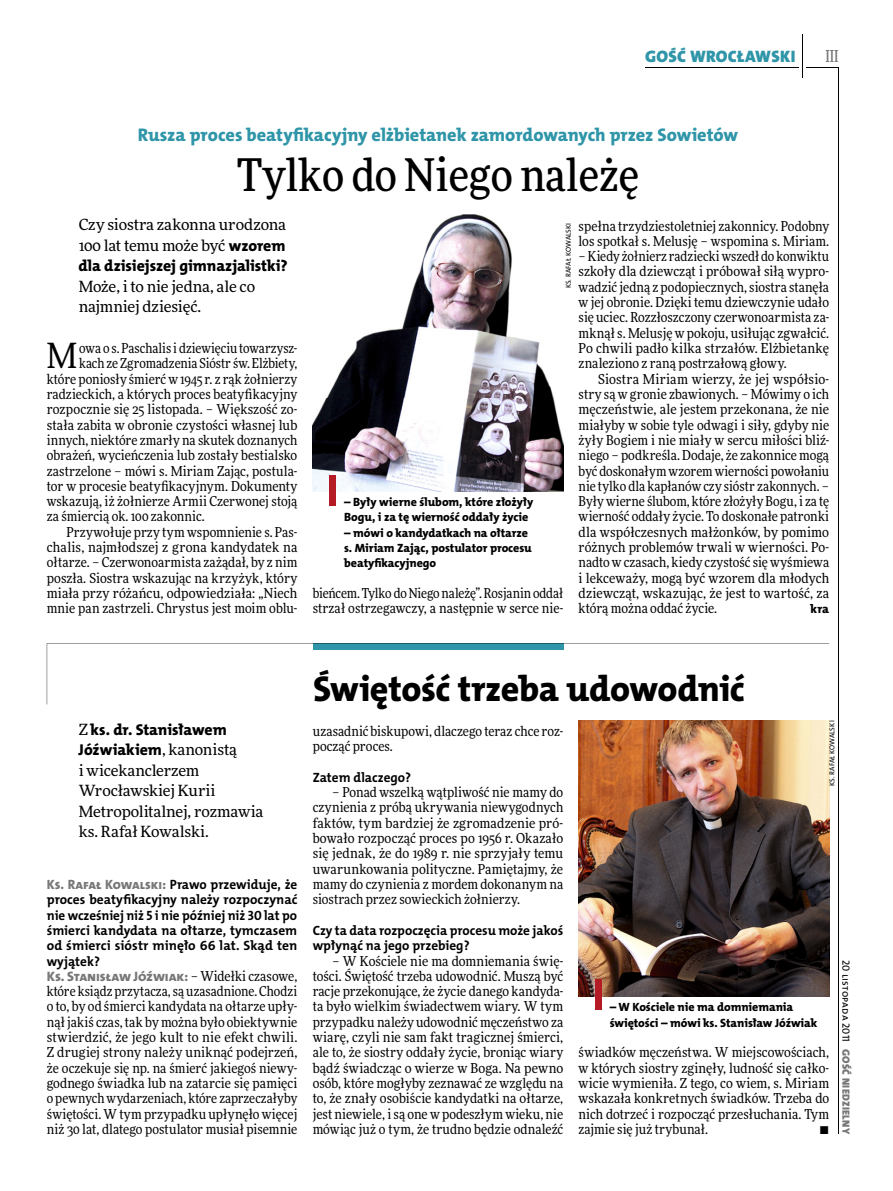
<style>
.page{position:relative;width:893px;height:1191px;background:#fff}
.page>*{position:absolute;margin:0;border:0;box-sizing:border-box;transform-origin:0 0}
.t1{font:500 45px "Freeday Narrow";color:#000}
.t2{font:36px "The Mix HP8 Ex Bld";letter-spacing:-.015em;color:#000}
.t3{font:34.8px "Freeday Narrow News";color:#000}
.t4{font:18.3px "The Mix HP8 Ex Bld";letter-spacing:-.005em;color:#2f95a8}
.t5{font:16.65px "The Mix HP9 Blk";letter-spacing:.02em;color:#2f95a8}
.t6{font:500 16.5px "Freeday Narrow";color:#777778;scale:.9 1}
.t7{font:15.75px/20.4px "The Mix HP8 Ex Bld";letter-spacing:-.005em;color:#000}
.t8{font:15.45px/20.4px "Freeday News";letter-spacing:-.01em;color:#000}
.t9{font:13.65px/15.3px "Freeday Narrow News";letter-spacing:.005em;color:#000;text-align:justify}
.t10{font:13.65px "The Mix HP8 Ex Bld";letter-spacing:-.005em;color:#777778}
.t11{font:13.5px/15.3px "The Mix HP7 Bld";color:#000;text-align:justify}
.t12{font:12.3px "The Mix HP8 Ex Bld";color:#000}
.t13{font:12px/15.3px "The Mix HP8 Ex Bld";letter-spacing:-.005em;color:#000}
.t14{font:10.5px "The Mix HP5 Plain";color:#000}
.t15{font:10.5px "The Mix HP9 Blk";letter-spacing:.025em;color:#777778}
.t16{font:7.2px "The Mix HP5 Plain";color:#000}
.s1{font-family:"The Mix HP8 Ex Bld";font-size:15.75px}
.s2{font-family:"Freeday News";font-size:15.45px}
.s3{font-family:"The Mix HP8 Ex Bld";color:#777778}
.s4{font-family:"Freeday Narrow News";color:#000}
</style>
<div class="page">
<hr style="left:806px;top:68px;width:33px;height:1px;background:#000">
<hr style="left:645px;top:68px;width:153px;height:1px;background:#000">
<hr style="left:838px;top:68px;width:1px;height:1066px;background:#000">
<hr style="left:802px;top:34px;width:1px;height:43px;background:#000">
<svg style="left:47px;top:643px;width:782px;height:61px"></svg>
<img style="left:579px;top:720px;width:250px;height:276px">
<div style="left:595px;top:979px;width:6px;height:31px;background:#b51b24"></div>
<img style="left:312px;top:215px;width:252px;height:276px">
<div style="left:330px;top:475px;width:6px;height:31px;background:#b51b24"></div>
<p class="t5" style="left:645px;top:46px;width:152px">GOŚĆ WROCŁAWSKI</p>
<h3 class="t4" style="left:138px;top:123px;width:602px">Rusza proces beatyfikacyjny elżbietanek zamordowanych przez Sowietów</h3>
<h1 class="t1" style="left:237px;top:147px;width:404px">Tylko do Niego należę</h1>
<p class="t6" style="left:825px;top:46px;width:16px">III</p>
<p class="t8" style="left:79px;top:214px;width:209px">Czy siostra zakonna urodzona<br>100 lat temu może być <span class="s1">wzorem</span></p>
<p class="t7" style="left:79px;top:256px;width:210px">dla dzisiejszej gimnazjalistki?</p>
<p class="t8" style="left:79px;top:276px;width:178px">Może, i to nie jedna, ale co najmniej dziesięć.</p>
<h3 class="t3" style="left:47px;top:334px;width:32px">M</h3>
<p class="t9" style="left:79px;top:340px;width:220px">owa o s. Paschalis i dziewięciu towarzysz-</p>
<p class="t9" style="left:79px;top:356px;width:220px">kach ze Zgromadzenia Sióstr św. Elżbiety,</p>
<p class="t9" style="left:47px;top:371px;width:252px">które poniosły śmierć w 1945 r. z rąk żołnierzy</p>
<p class="t9" style="left:47px;top:386px;width:252px">radzieckich, a których proces beatyfikacyjny</p>
<p class="t9" style="left:47px;top:401px;width:252px">rozpocznie się 25 listopada. – Większość zo-</p>
<p class="t9" style="left:47px;top:417px;width:252px">stała zabita w obronie czystości własnej lub</p>
<p class="t9" style="left:47px;top:432px;width:252px">innych, niektóre zmarły na skutek doznanych</p>
<p class="t9" style="left:47px;top:447px;width:252px">obrażeń, wycieńczenia lub zostały bestialsko</p>
<p class="t9" style="left:47px;top:463px;width:252px">zastrzelone – mówi s. Miriam Zając, postula-</p>
<p class="t9" style="left:47px;top:478px;width:252px">tor w procesie beatyfikacyjnym. Dokumenty</p>
<p class="t9" style="left:47px;top:493px;width:252px">wskazują, iż żołnierze Armii Czerwonej stoją</p>
<p class="t9" style="left:47px;top:509px;width:160px">za śmiercią ok. 100 zakonnic.</p>
<p class="t9" style="left:66px;top:524px;width:233px">Przywołuje przy tym wspomnienie s. Pas-</p>
<p class="t9" style="left:47px;top:539px;width:252px">chalis, najmłodszej z grona kandydatek na</p>
<p class="t9" style="left:47px;top:555px;width:252px">ołtarze. – Czerwonoarmista zażądał, by z nim</p>
<p class="t9" style="left:47px;top:570px;width:252px">poszła. Siostra wskazując na krzyżyk, który</p>
<p class="t9" style="left:47px;top:585px;width:252px">miała przy różańcu, odpowiedziała: „Niech</p>
<p class="t9" style="left:47px;top:600px;width:252px">mnie pan zastrzeli. Chrystus jest moim oblu-</p>
<p class="t9" style="left:579px;top:218px;width:252px">spełna trzydziestoletniej zakonnicy. Podobny los spotkał s. Melusję – wspomina s. Miriam.</p>
<p class="t9" style="left:579px;top:248px;width:252px">– Kiedy żołnierz radziecki wszedł do konwiktu szkoły dla dziewcząt i próbował siłą wypro&shy;wadzić jedną z podopiecznych, siostra stanęła w jej obronie. Dzięki temu dziewczynie udało się uciec. Rozzłoszczony czerwonoarmista za&shy;mknął s. Melusję w pokoju, usiłując zgwałcić.<br>Po chwili padło kilka strzałów. Elżbietankę znaleziono z raną postrzałową głowy.</p>
<p class="t9" style="left:579px;top:371px;width:252px;text-indent:20px">Siostra Miriam wierzy, że jej współsio&shy;stry są w gronie zbawionych. – Mówimy o ich męczeństwie, ale jestem przekonana, że nie miałyby w sobie tyle odwagi i siły, gdyby nie żyły Bogiem i nie miały w sercu miłości bliź&shy;niego – podkreśla. Dodaje, że zakonnice mogą być doskonałym wzorem wierności powołaniu nie tylko dla kapłanów czy sióstr zakonnych. – Były wierne ślubom, które złożyły Bogu, i za tę wierność oddały życie. To doskonałe patronki dla współczesnych małżonków, by pomimo różnych problemów trwali w wierności. Po&shy;nadto w czasach, kiedy czystość się wyśmiewa i lekceważy, mogą być wzorem dla młodych dziewcząt, wskazując, że jest to wartość, za którą można oddać życie.</p>
<p class="t16" style="left:564px;top:288px;width:67px;rotate:-90deg">Ks. rafał KowalsKi</p>
<p class="t13" style="left:344px;top:494px;width:191px">– Były wierne ślubom, które złożyły<br>Bogu, i za tę wierność oddały życie</p>
<p class="t13" style="left:344px;top:525px;width:189px">– mówi o kandydatkach na ołtarze s. Miriam Zając, postulator procesu beatyfikacyjnego</p>
<p class="t9" style="left:313px;top:585px;width:252px">bieńcem. Tylko do Niego należę”. Rosjanin oddał strzał ostrzegawczy, a następnie w serce nie-</p>
<p class="t12" style="left:810px;top:601px;width:20px">kra</p>
<p class="t7" style="left:79px;top:719px;width:160px"><span class="s2">Z</span> ks. dr. Stanisławem<br>Jóźwiakiem<span class="s2">, kanonistą</span></p>
<p class="t8" style="left:79px;top:760px;width:186px">i wicekanclerzem<br>Wrocławskiej Kurii<br>Metropolitalnej, rozmawia ks. Rafał Kowalski.</p>
<p class="t11" style="left:47px;top:877px;width:252px"><span class="s3">Ks. Rafał Kowalski:</span> Prawo przewiduje, że proces beatyfikacyjny należy rozpoczynać nie wcześniej niż i nie później niż</p>
<p class="t11" style="left:47px;top:907px;width:252px;text-indent:217px">lat po śmierci kandydata na ołtarze, tymczasem od śmierci sióstr minęło</p>
<p class="t11" style="left:220px;top:938px;width:79px">lat. Skąd ten</p>
<p class="t11" style="left:47px;top:953px;width:55px">wyjątek?</p>
<p class="t10" style="left:47px;top:967px;width:252px">Ks. Stanisław JÓŹwiak: <span class="s4">– Widełki czasowe,</span></p>
<p class="t9" style="left:47px;top:983px;width:252px">które ksiądz przytacza, są uzasadnione. Chodzi o to, by od śmierci kandydata na ołtarze upły&shy;nął jakiś czas, tak by można było obiektywnie stwierdzić, że jego kult to nie efekt chwili.<br>Z drugiej strony należy uniknąć podejrzeń, że oczekuje się np. na śmierć jakiegoś niewy&shy;godnego świadka lub na zatarcie się pamięci o pewnych wydarzeniach, które zaprzeczałyby świętości. W tym przypadku upłynęło więcej niż 30 lat, dlatego postulator musiał pisemnie</p>
<h2 class="t2" style="left:313px;top:665px;width:433px">Świętość trzeba udowodnić</h2>
<p class="t9" style="left:313px;top:723px;width:252px">uzasadnić biskupowi, dlaczego teraz chce roz&shy;począć proces.</p>
<p class="t11" style="left:313px;top:769px;width:100px">Zatem dlaczego?</p>
<p class="t9" style="left:313px;top:784px;width:252px;text-indent:20px">– Ponad wszelką wątpliwość nie mamy do czynienia z próbą ukrywania niewygodnych faktów, tym bardziej że zgromadzenie pró&shy;bowało rozpocząć proces po 1956 r. Okazało się jednak, że do 1989 r. nie sprzyjały temu uwarunkowania polityczne. Pamiętajmy, że mamy do czynienia z mordem dokonanym na siostrach przez sowieckich żołnierzy.</p>
<p class="t11" style="left:313px;top:922px;width:252px">Czy ta data rozpoczęcia procesu może jakoś wpłynąć na jego przebieg?</p>
<p class="t9" style="left:313px;top:953px;width:252px;text-indent:20px">– W Kościele nie ma domniemania świę&shy;tości. Świętość trzeba udowodnić. Muszą być racje przekonujące, że życie danego kandyda&shy;ta było wielkim świadectwem wiary. W tym przypadku należy udowodnić męczeństwo za wiarę, czyli nie sam fakt tragicznej śmierci, ale to, że siostry oddały życie, broniąc wiary bądź świadcząc o wierze w Boga. Na pewno osób, które mogłyby zeznawać ze względu na to, że znały osobiście kandydatki na ołtarze, jest niewiele, i są one w podeszłym wieku, nie mówiąc już o tym, że trudno będzie odnaleźć</p>
<p class="t16" style="left:827px;top:786px;width:67px;rotate:-90deg">Ks. rafał KowalsKi</p>
<p class="t13" style="left:610px;top:1000px;width:209px">– W Kościele nie ma domniemania świętości – mówi ks. Stanisław Jóźwiak</p>
<p class="t14" style="left:853px;top:960px;width:84px;rotate:90deg">20 listopada 2011</p>
<p class="t9" style="left:579px;top:1044px;width:252px">świadków męczeństwa. W miejscowościach, w których siostry zginęły, ludność się całko&shy;wicie wymieniła. Z tego, co wiem, s. Miriam wskazała konkretnych świadków. Trzeba do nich dotrzeć i rozpocząć przesłuchania. Tym zajmie się już trybunał.</p>
<p class="t9" style="left:819px;top:1121px;width:11px">•</p>
<p class="t15" style="left:853px;top:1049px;width:86px;rotate:90deg">GOŚĆ NIEDZIELNY</p>
</div>
